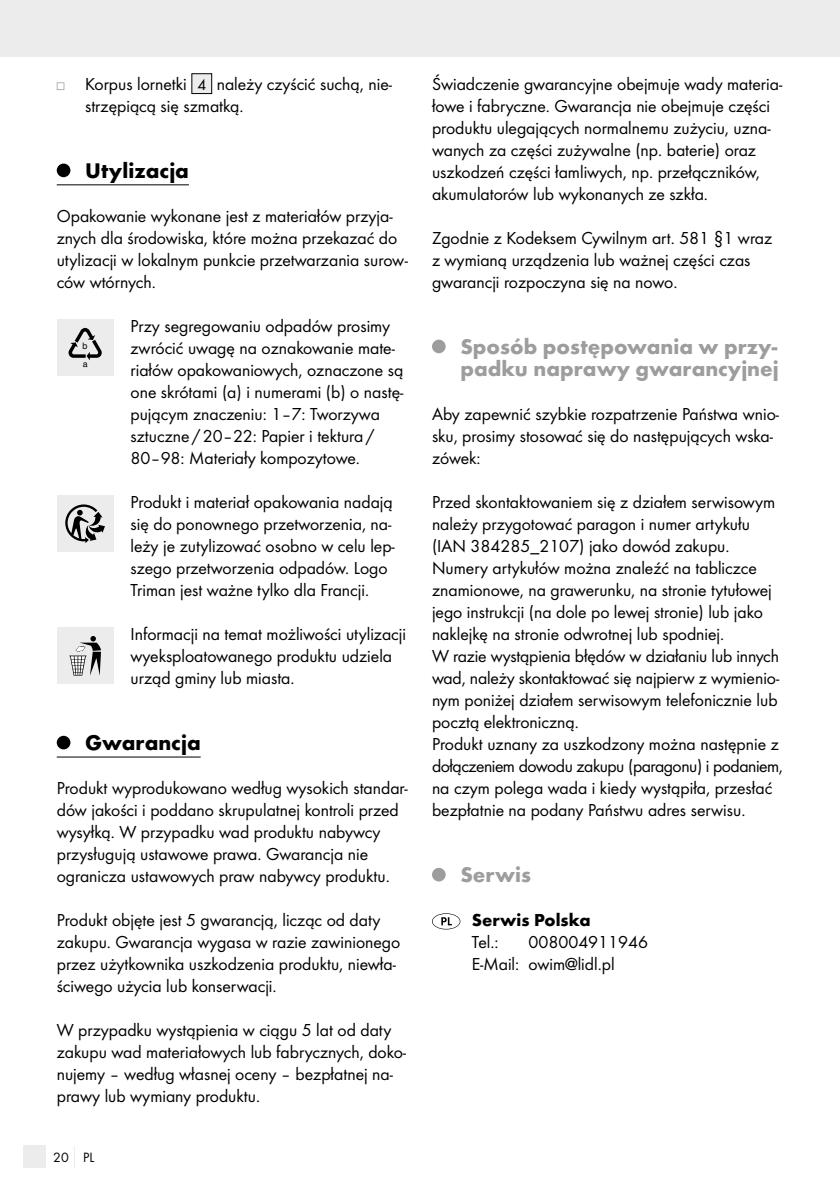
<style>
.page{position:relative;width:840px;height:1191px;background:#fff}
.page>*{position:absolute;margin:0;border:0;box-sizing:border-box;transform-origin:0 0}
.t1{font:700 22px/22px "Futura";color:#9c9d9d}
.t2{font:700 22px "Futura";color:#000}
.t3{font:18px/22px "Futura Boo";color:#000}
.t4{font:700 18px "Futura";color:#000}
.t5{font:14px "Futura Boo";color:#000}
.t6{font:9px "Helvetica";color:#000}
.t7{font:8.8px "Helvetica";color:#000}
.s1{font-size:16px}
</style>
<div class="page">
<div style="left:0;top:0;width:839px;height:57px;background:#ececec"></div>
<hr style="left:839px;top:0;width:1px;height:57px;background:#ececec">
<div style="left:23px;top:1145px;width:22px;height:23px;background:#ececec"></div>
<svg style="left:74px;top:1146px;width:1px;height:22px"></svg>
<hr style="left:57px;top:184px;width:132px;height:1px;background:#000">
<hr style="left:57px;top:756px;width:143px;height:1px;background:#000">
<svg style="left:57px;top:82px;width:7px;height:8px"></svg>
<div style="left:192px;top:74px;width:19px;height:20px;background:#ececec"></div>
<div style="left:191px;top:73px;width:21px;height:21px;border:1px solid #000"></div>
<div style="left:57px;top:164px;width:13px;height:13px;background:#000;border-radius:50%"></div>
<div style="left:57px;top:319px;width:56px;height:57px;background:#ececec"></div>
<svg style="left:68px;top:328px;width:34px;height:32px"></svg>
<div style="left:57px;top:495px;width:56px;height:57px;background:#ececec"></div>
<svg style="left:65px;top:504px;width:40px;height:39px"></svg>
<div style="left:57px;top:627px;width:56px;height:57px;background:#ececec"></div>
<svg style="left:69px;top:636px;width:32px;height:40px"></svg>
<div style="left:57px;top:736px;width:13px;height:13px;background:#000;border-radius:50%"></div>
<div style="left:432px;top:340px;width:13px;height:13px;background:#9c9d9d;border-radius:50%"></div>
<div style="left:432px;top:868px;width:13px;height:13px;background:#9c9d9d;border-radius:50%"></div>
<svg style="left:432px;top:913px;width:28px;height:16px"></svg>
<p class="t3" style="left:85px;top:73px;width:308px">Korpus lornetki <span class="s1">4</span> należy czyścić suchą, nie&shy;strzępiącą się szmatką.</p>
<p class="t2" style="left:85px;top:157px;width:105px">Utylizacja</p>
<p class="t3" style="left:57px;top:205px;width:352px">Opakowanie wykonane jest z materiałów przyja&shy;znych dla środowiska, które można przekazać do utylizacji w lokalnym punkcie przetwarzania surow&shy;ców wtórnych.</p>
<p class="t6" style="left:83px;top:339px;width:7px">b</p>
<p class="t7" style="left:83px;top:357px;width:6px">a</p>
<p class="t3" style="left:130px;top:315px;width:274px">Przy segregowaniu odpadów prosimy zwrócić uwagę na oznakowanie mate&shy;riałów opakowaniowych, oznaczone są one skrótami (a) i numerami (b) o nastę&shy;pującym znaczeniu: 1–7: Tworzywa sztuczne /20–22: Papier i tektura/ 80–98: Materiały kompozytowe.</p>
<p class="t3" style="left:130px;top:491px;width:266px">Produkt i materiał opakowania nadają się do ponownego przetworzenia, na&shy;leży je zutylizować osobno w celu lep&shy;szego przetworzenia odpadów. Logo Triman jest ważne tylko dla Francji.</p>
<p class="t3" style="left:130px;top:623px;width:277px">Informacji na temat możliwości utylizacji wyeksploatowanego produktu udziela urząd gminy lub miasta.</p>
<p class="t2" style="left:85px;top:729px;width:117px">Gwarancja</p>
<p class="t3" style="left:57px;top:777px;width:352px">Produkt wyprodukowano według wysokich standar&shy;dów jakości i poddano skrupulatnej kontroli przed wysyłką. W przypadku wad produktu nabywcy przysługują ustawowe prawa. Gwarancja nie ogranicza ustawowych praw nabywcy produktu.</p>
<p class="t3" style="left:57px;top:909px;width:345px">Produkt objęte jest 5 gwarancją, licząc od daty zakupu. Gwarancja wygasa w razie zawinionego przez użytkownika uszkodzenia produktu, niewła&shy;ściwego użycia lub konserwacji.</p>
<p class="t3" style="left:57px;top:1019px;width:350px">W przypadku wystąpienia w ciągu 5 lat od daty zakupu wad materiałowych lub fabrycznych, doko&shy;nujemy – według własnej oceny – bezpłatnej na&shy;prawy lub wymiany produktu.</p>
<p class="t5" style="left:53px;top:1149px;width:43px">20 PL</p>
<p class="t3" style="left:432px;top:73px;width:351px">Świadczenie gwarancyjne obejmuje wady materia&shy;łowe i fabryczne. Gwarancja nie obejmuje części produktu ulegających normalnemu zużyciu, uzna&shy;wanych za części zużywalne (np. baterie) oraz uszkodzeń części łamliwych, np. przełączników, akumulatorów lub wykonanych ze szkła.</p>
<p class="t3" style="left:432px;top:227px;width:341px">Zgodnie z Kodeksem Cywilnym art. 581 §1 wraz z wymianą urządzenia lub ważnej części czas gwarancji rozpoczyna się na nowo.</p>
<p class="t1" style="left:460px;top:335px;width:320px">Sposób postępowania w przy&shy;padku naprawy gwarancyjnej</p>
<p class="t3" style="left:432px;top:403px;width:348px">Aby zapewnić szybkie rozpatrzenie Państwa wnio&shy;sku, prosimy stosować się do następujących wska&shy;zówek:</p>
<p class="t3" style="left:432px;top:491px;width:352px">Przed skontaktowaniem się z działem serwisowym należy przygotować paragon i numer artykułu (IAN 384285_2107) jako dowód zakupu.<br>Numery artykułów można znaleźć na tabliczce znamionowe, na grawerunku, na stronie tytułowej jego instrukcji (na dole po lewej stronie) lub jako naklejkę na stronie odwrotnej lub spodniej.<br>W razie wystąpienia błędów w działaniu lub innych wad, należy skontaktować się najpierw z wymienio&shy;nym poniżej działem serwisowym telefonicznie lub pocztą elektroniczną.<br>Produkt uznany za uszkodzony można następnie z dołączeniem dowodu zakupu (paragonu) i podaniem, na czym polega wada i kiedy wystąpiła, przesłać bezpłatnie na podany Państwu adres serwisu.</p>
<p class="t1" style="left:460px;top:863px;width:72px">Serwis</p>
<p class="t4" style="left:471px;top:909px;width:120px">Serwis Polska</p>
<p class="t3" style="left:471px;top:931px;width:28px">Tel.:</p>
<p class="t3" style="left:471px;top:931px;width:178px;text-indent:57px">008004911946<br>E-Mail: owim@lidl.pl</p>
</div>
